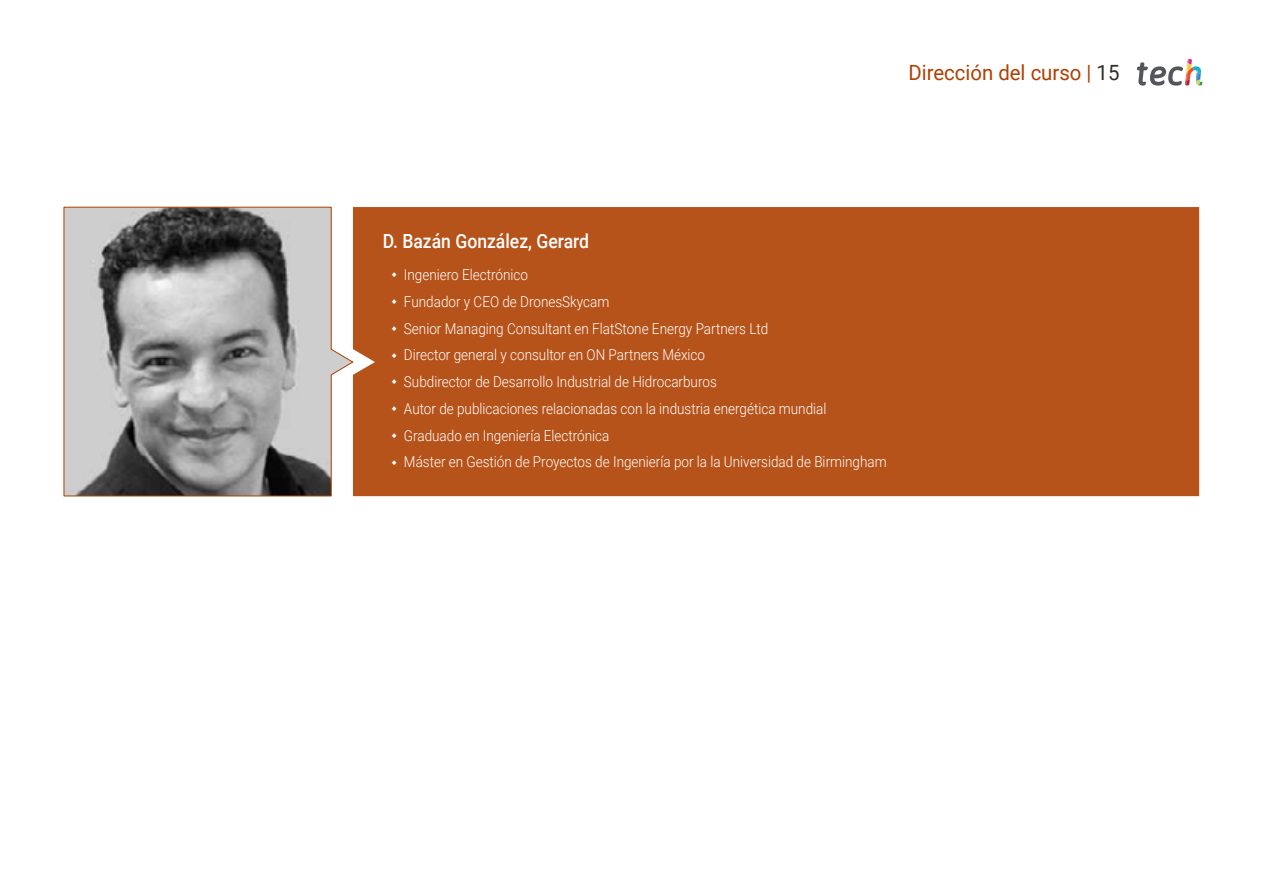
<style>
.page{position:relative;width:1263px;height:893px;background:#fff}
.page>*{position:absolute;margin:0;border:0;box-sizing:border-box;transform-origin:0 0}
.t1{font:21px "Roboto";color:#ae4000}
.t2{font:500 19.5px "Roboto";color:#fff;scale:.9 1}
.t3{font:300 15px/26.7px "Roboto";color:#fff;scale:.9 1}
.s1{color:#312e20}
</style>
<div class="page">
<div style="left:353px;top:207px;width:846px;height:289px;background:#b6531a"></div>
<svg style="left:64px;top:207px;width:289px;height:289px"></svg>
<svg style="left:1137px;top:59px;width:65px;height:27px"></svg>
<svg style="left:392px;top:273px;width:5px;height:5px"></svg>
<svg style="left:392px;top:299px;width:5px;height:5px"></svg>
<svg style="left:392px;top:326px;width:5px;height:5px"></svg>
<svg style="left:392px;top:353px;width:5px;height:5px"></svg>
<svg style="left:392px;top:380px;width:5px;height:5px"></svg>
<svg style="left:392px;top:406px;width:5px;height:5px"></svg>
<svg style="left:392px;top:433px;width:5px;height:5px"></svg>
<svg style="left:392px;top:460px;width:5px;height:5px"></svg>
<h1 class="t1" style="left:908px;top:57px;width:213px">Dirección del curso | <span class="s1">15</span></h1>
<h2 class="t2" style="left:383px;top:228px;width:231px">D. Bazán González, Gerard</h2>
<p class="t3" style="left:404px;top:261px;width:538px">Ingeniero Electrónico<br>Fundador y CEO de DronesSkycam<br>Senior Managing Consultant en FlatStone Energy Partners Ltd<br>Director general y consultor en ON Partners México<br>Subdirector de Desarrollo Industrial de Hidrocarburos<br>Autor de publicaciones relacionadas con la industria energética mundial Graduado en Ingeniería Electrónica<br>Máster en Gestión de Proyectos de Ingeniería por la la Universidad de Birmingham</p>
</div>
